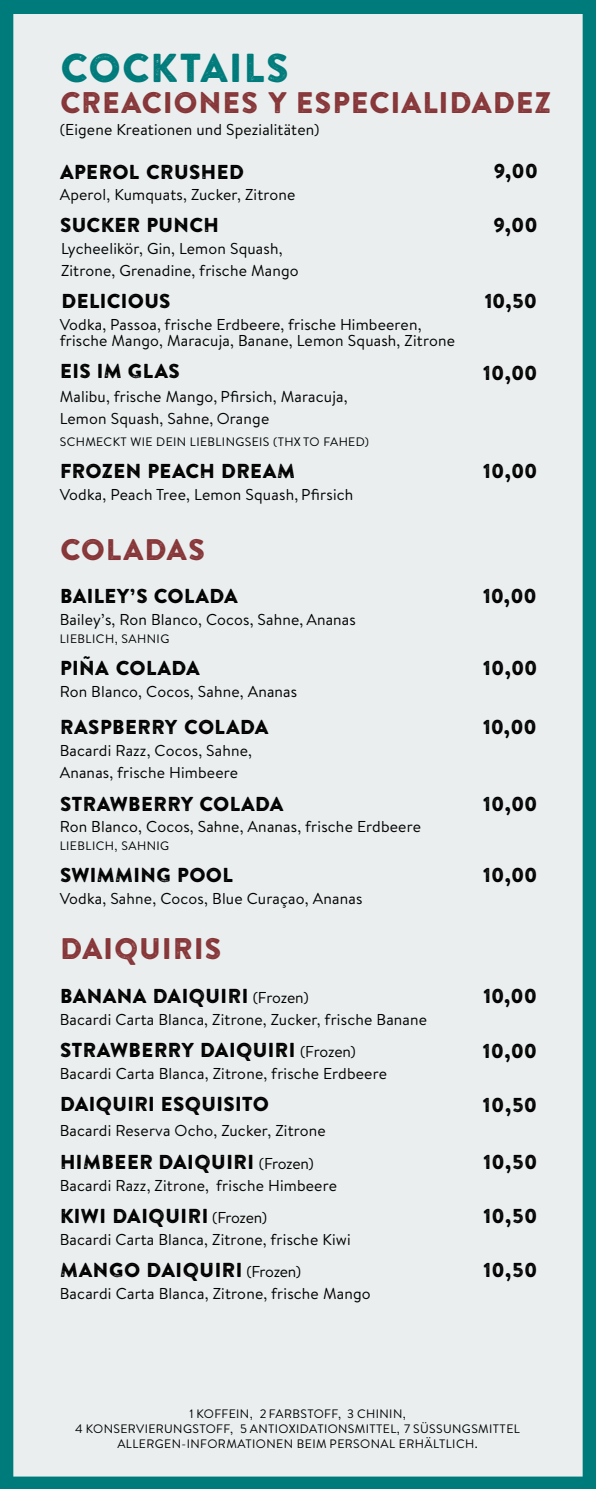
<style>
.page{position:relative;width:596px;height:1489px;background:#fff}
.page>*{position:absolute;margin:0;border:0;box-sizing:border-box;transform-origin:0 0}
.t1{font:40.25px "Brandon Printed One";letter-spacing:-.005em;color:#007b7b}
.t2{font:29.75px "Brandon Printed One";color:#873638}
.t3{font:20.12px "Brandon Printed One";letter-spacing:-.015em;color:#000}
.t4{font:15.75px/21.9px "Brandon Text";letter-spacing:.01em;color:#000}
.t5{font:12.25px/15px "Brandon Text";letter-spacing:.03em;color:#000;text-align:center}
.s1{font-family:"Brandon Text";font-size:15.75px}
</style>
<div class="page">
<div style="left:0;top:0;width:595px;height:1488px;background:#eaeeee"></div>
<h1 class="t1" style="left:60px;top:54px;width:231px">COCKTAILS</h1>
<h2 class="t2" style="left:60px;top:93px;width:493px">CREACIONES Y ESPECIALIDADEZ</h2>
<p class="t4" style="left:60px;top:121px;width:261px">(Eigene Kreationen und Spezialitäten)</p>
<p class="t3" style="left:60px;top:165px;width:186px">APEROL CRUSHED</p>
<p class="t3" style="left:493px;top:164px;width:46px">9,00</p>
<p class="t4" style="left:60px;top:185px;width:237px">Aperol, Kumquats, Zucker, Zitrone</p>
<p class="t3" style="left:60px;top:218px;width:161px">SUCKER PUNCH</p>
<p class="t3" style="left:493px;top:218px;width:46px">9,00</p>
<p class="t4" style="left:61px;top:240px;width:239px">Lycheelikör, Gin, Lemon Squash,<br>Zitrone, Grenadine, frische Mango</p>
<p class="t3" style="left:61px;top:294px;width:111px">DELICIOUS</p>
<p class="t3" style="left:484px;top:294px;width:54px">10,50</p>
<p class="t4" style="left:60px;top:319px;width:396px;line-height:15.8px">Vodka, Passoa, frische Erdbeere, frische Himbeeren, frische Mango, Maracuja, Banane, Lemon Squash, Zitrone</p>
<p class="t3" style="left:60px;top:364px;width:122px">EIS IM GLAS</p>
<p class="t3" style="left:482px;top:366px;width:56px">10,00</p>
<p class="t4" style="left:60px;top:388px;width:289px">Malibu, frische Mango, Pfirsich, Maracuja,<br>Lemon Squash, Sahne, Orange</p>
<p class="t5" style="left:60px;top:435px;width:310px">SCHMECKT WIE DEIN LIEBLINGSEIS (THX TO FAHED)</p>
<p class="t3" style="left:60px;top:464px;width:237px">FROZEN PEACH DREAM</p>
<p class="t3" style="left:482px;top:464px;width:56px">10,00</p>
<p class="t4" style="left:60px;top:486px;width:295px">Vodka, Peach Tree, Lemon Squash, Pfirsich</p>
<h2 class="t2" style="left:60px;top:539px;width:147px">COLADAS</h2>
<p class="t3" style="left:60px;top:589px;width:180px">BAILEY’S COLADA</p>
<p class="t3" style="left:482px;top:589px;width:56px">10,00</p>
<p class="t4" style="left:60px;top:611px;width:297px">Bailey’s, Ron Blanco, Cocos, Sahne, Ananas</p>
<p class="t5" style="left:60px;top:633px;width:111px">LIEBLICH, SAHNIG</p>
<p class="t3" style="left:60px;top:661px;width:142px">PIÑA COLADA</p>
<p class="t3" style="left:482px;top:661px;width:56px">10,00</p>
<p class="t4" style="left:60px;top:683px;width:239px">Ron Blanco, Cocos, Sahne, Ananas</p>
<p class="t3" style="left:60px;top:720px;width:210px">RASPBERRY COLADA</p>
<p class="t3" style="left:482px;top:720px;width:55px">10,00</p>
<p class="t4" style="left:60px;top:742px;width:194px">Bacardi Razz, Cocos, Sahne,<br>Ananas, frische Himbeere</p>
<p class="t3" style="left:60px;top:796px;width:226px">STRAWBERRY COLADA</p>
<p class="t3" style="left:482px;top:796px;width:56px">10,00</p>
<p class="t4" style="left:60px;top:818px;width:362px">Ron Blanco, Cocos, Sahne, Ananas, frische Erdbeere</p>
<p class="t5" style="left:60px;top:839px;width:111px">LIEBLICH, SAHNIG</p>
<p class="t3" style="left:60px;top:868px;width:175px">SWIMMING POOL</p>
<p class="t3" style="left:482px;top:867px;width:56px">10,00</p>
<p class="t4" style="left:60px;top:889px;width:304px">Vodka, Sahne, Cocos, Blue Curaçao, Ananas</p>
<h2 class="t2" style="left:60px;top:938px;width:164px">DAIQUIRIS</h2>
<p class="t3" style="left:60px;top:989px;width:250px">BANANA DAIQUIRI <span class="s1">(Frozen)</span></p>
<p class="t3" style="left:482px;top:989px;width:56px">10,00</p>
<p class="t4" style="left:60px;top:1010px;width:369px">Bacardi Carta Blanca, Zitrone, Zucker, frische Banane</p>
<p class="t3" style="left:60px;top:1042px;width:297px">STRAWBERRY DAIQUIRI <span class="s1">(Frozen)</span></p>
<p class="t3" style="left:482px;top:1044px;width:56px">10,00</p>
<p class="t4" style="left:60px;top:1064px;width:328px">Bacardi Carta Blanca, Zitrone, frische Erdbeere</p>
<p class="t3" style="left:60px;top:1097px;width:211px">DAIQUIRI ESQUISITO</p>
<p class="t3" style="left:482px;top:1097px;width:56px">10,50</p>
<p class="t4" style="left:60px;top:1122px;width:267px">Bacardi Reserva Ocho, Zucker, Zitrone</p>
<p class="t3" style="left:60px;top:1154px;width:255px">HIMBEER DAIQUIRI <span class="s1">(Frozen)</span></p>
<p class="t3" style="left:482px;top:1154px;width:56px">10,50</p>
<p class="t4" style="left:60px;top:1176px;width:278px">Bacardi Razz, Zitrone, frische Himbeere</p>
<p class="t3" style="left:60px;top:1208px;width:209px">KIWI DAIQUIRI <span class="s1">(Frozen)</span></p>
<p class="t3" style="left:482px;top:1208px;width:56px">10,50</p>
<p class="t4" style="left:60px;top:1230px;width:292px">Bacardi Carta Blanca, Zitrone, frische Kiwi</p>
<p class="t3" style="left:60px;top:1262px;width:243px">MANGO DAIQUIRI <span class="s1">(Frozen)</span></p>
<p class="t3" style="left:482px;top:1262px;width:56px">10,50</p>
<p class="t4" style="left:60px;top:1284px;width:312px">Bacardi Carta Blanca, Zitrone, frische Mango</p>
<p class="t5" style="left:75px;top:1407px;width:446px">1 KOFFEIN, 2 FARBSTOFF, 3 CHININ,<br>4 KONSERVIERUNGSTOFF, 5 ANTIOXIDATIONSMITTEL, 7 SÜSSUNGSMITTEL<br>ALLERGEN-INFORMATIONEN BEIM PERSONAL ERHÄLTLICH.</p>
</div>
